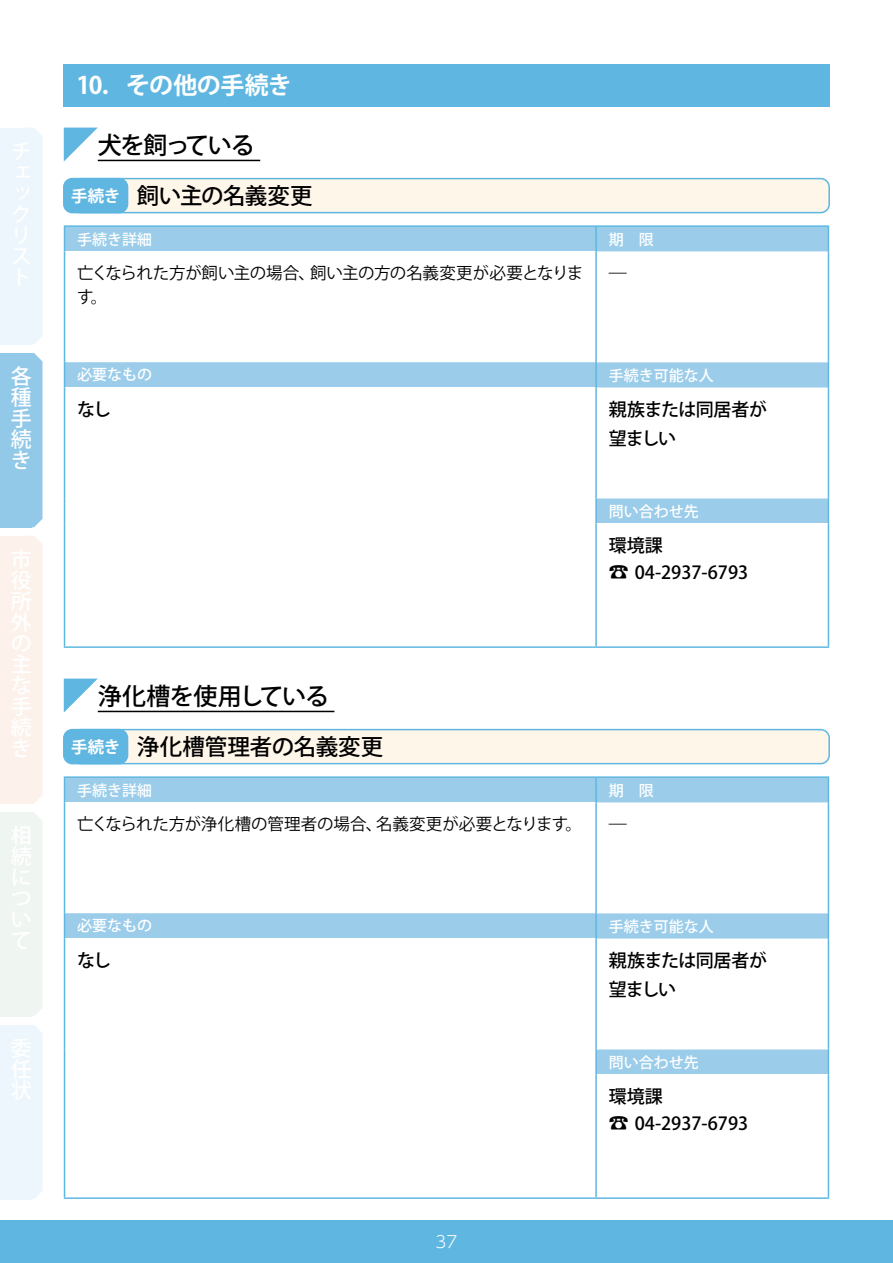
<style>
.page{position:relative;width:893px;height:1263px;background:#fff}
.page>*{position:absolute;margin:0;border:0;box-sizing:border-box;transform-origin:0 0}
.t1{font:500 24px "Koz Go Pro";letter-spacing:-.045em;color:#000}
.t2{font:700 24px "Koz Go Pro";letter-spacing:-.025em;color:#fff}
.t3{font:500 22.5px "Koz Go Pro";letter-spacing:-.005em;color:#000}
.t4{font:500 21px/21px "Koz Go Pro";color:#fff;text-align:justify}
.t5{font:500 18px/26.2px "Koz Go Pro";letter-spacing:-.005em;color:#000}
.t6{font:500 18px/28.2px "Koz Go Pro";letter-spacing:-.04em;color:#000}
.t7{font:16.5px/24px "Koz Go Pro";letter-spacing:-.015em;color:#000}
.t8{font:300 16.5px "UD Shin M Go Pr 6 N";color:#fff}
.t9{font:500 15px "Koz Go Pro";color:#fff}
.s1{font-weight:700;font-size:16.5px;color:#fff}
.s2{font-size:19.8px}
</style>
<div class="page">
<div style="left:0;top:1220px;width:893px;height:43px;background:#5fb7e1"></div>
<div style="left:64px;top:64px;width:766px;height:42px;background:#5fb7e1"></div>
<hr style="left:98px;top:160px;width:162px;height:1px;background:#000">
<hr style="left:98px;top:711px;width:236px;height:1px;background:#000">
<div style="left:72px;top:179px;width:757px;height:34px;background:#fff6ea;border-radius:9px"></div>
<div style="left:72px;top:178px;width:758px;height:35px;border:2px solid #5fb7e1;border-radius:9px"></div>
<div style="left:64px;top:179px;width:64px;height:34px;background:#5fb7e1;border-radius:9px"></div>
<div style="left:63px;top:178px;width:65px;height:35px;border:2px solid #5fb7e1;border-radius:9px"></div>
<div style="left:72px;top:730px;width:757px;height:34px;background:#fff6ea;border-radius:9px"></div>
<div style="left:72px;top:729px;width:758px;height:35px;border:2px solid #5fb7e1;border-radius:9px"></div>
<div style="left:64px;top:730px;width:64px;height:34px;background:#5fb7e1;border-radius:9px"></div>
<div style="left:63px;top:729px;width:65px;height:35px;border:2px solid #5fb7e1;border-radius:9px"></div>
<div style="left:65px;top:227px;width:763px;height:297px;background:#9bcdea"></div>
<div style="left:65px;top:252px;width:531px;height:110px;background:#fff"></div>
<svg style="left:597px;top:252px;width:231px;height:246px"></svg>
<div style="left:65px;top:388px;width:531px;height:259px;background:#fff"></div>
<hr style="left:595px;top:252px;width:2px;height:110px;background:#5fb7e1">
<hr style="left:595px;top:362px;width:2px;height:26px;background:#5fb7e1">
<hr style="left:595px;top:227px;width:2px;height:25px;background:#5fb7e1">
<hr style="left:595px;top:388px;width:2px;height:110px;background:#5fb7e1">
<hr style="left:595px;top:498px;width:2px;height:26px;background:#5fb7e1">
<hr style="left:595px;top:524px;width:2px;height:122px;background:#5fb7e1">
<hr style="left:64px;top:225px;width:532px;height:2px;background:#5fb7e1">
<svg style="left:64px;top:227px;width:1px;height:25px"></svg>
<hr style="left:596px;top:225px;width:233px;height:2px;background:#5fb7e1">
<svg style="left:828px;top:227px;width:1px;height:25px"></svg>
<hr style="left:64px;top:252px;width:1px;height:110px;background:#5fb7e1">
<hr style="left:828px;top:252px;width:1px;height:110px;background:#5fb7e1">
<svg style="left:64px;top:362px;width:1px;height:26px"></svg>
<svg style="left:828px;top:362px;width:1px;height:26px"></svg>
<hr style="left:64px;top:388px;width:1px;height:110px;background:#5fb7e1">
<svg style="left:64px;top:498px;width:1px;height:26px"></svg>
<hr style="left:64px;top:524px;width:1px;height:122px;background:#5fb7e1">
<hr style="left:64px;top:646px;width:532px;height:2px;background:#5fb7e1">
<hr style="left:828px;top:388px;width:1px;height:110px;background:#5fb7e1">
<svg style="left:828px;top:498px;width:1px;height:26px"></svg>
<hr style="left:828px;top:524px;width:1px;height:122px;background:#5fb7e1">
<hr style="left:596px;top:646px;width:233px;height:2px;background:#5fb7e1">
<div style="left:65px;top:778px;width:763px;height:297px;background:#9bcdea"></div>
<div style="left:65px;top:803px;width:531px;height:110px;background:#fff"></div>
<svg style="left:597px;top:803px;width:231px;height:246px"></svg>
<div style="left:65px;top:939px;width:531px;height:259px;background:#fff"></div>
<hr style="left:595px;top:803px;width:2px;height:110px;background:#5fb7e1">
<hr style="left:595px;top:913px;width:2px;height:26px;background:#5fb7e1">
<hr style="left:595px;top:778px;width:2px;height:25px;background:#5fb7e1">
<hr style="left:595px;top:939px;width:2px;height:110px;background:#5fb7e1">
<hr style="left:595px;top:1049px;width:2px;height:26px;background:#5fb7e1">
<hr style="left:595px;top:1075px;width:2px;height:122px;background:#5fb7e1">
<hr style="left:64px;top:776px;width:532px;height:2px;background:#5fb7e1">
<svg style="left:64px;top:778px;width:1px;height:25px"></svg>
<hr style="left:596px;top:776px;width:233px;height:2px;background:#5fb7e1">
<svg style="left:828px;top:778px;width:1px;height:25px"></svg>
<hr style="left:64px;top:803px;width:1px;height:110px;background:#5fb7e1">
<hr style="left:828px;top:803px;width:1px;height:110px;background:#5fb7e1">
<svg style="left:64px;top:913px;width:1px;height:26px"></svg>
<svg style="left:828px;top:913px;width:1px;height:26px"></svg>
<hr style="left:64px;top:939px;width:1px;height:110px;background:#5fb7e1">
<svg style="left:64px;top:1049px;width:1px;height:26px"></svg>
<hr style="left:64px;top:1075px;width:1px;height:122px;background:#5fb7e1">
<hr style="left:64px;top:1197px;width:532px;height:2px;background:#5fb7e1">
<hr style="left:828px;top:939px;width:1px;height:110px;background:#5fb7e1">
<svg style="left:828px;top:1049px;width:1px;height:26px"></svg>
<hr style="left:828px;top:1075px;width:1px;height:122px;background:#5fb7e1">
<hr style="left:596px;top:1197px;width:233px;height:2px;background:#5fb7e1">
<svg style="left:64px;top:128px;width:34px;height:34px"></svg>
<svg style="left:64px;top:679px;width:34px;height:34px"></svg>
<div style="left:32px;top:128px;width:10px;height:216px;background:#ecf6fc"></div>
<div style="left:0;top:128px;width:32px;height:216px;background:#ecf6fc"></div>
<svg style="left:32px;top:353px;width:11px;height:174px;background:#9acdea"></svg>
<div style="left:0;top:353px;width:32px;height:174px;background:#92c9e9"></div>
<svg style="left:32px;top:536px;width:11px;height:268px;background:#fcf2ec"></svg>
<div style="left:0;top:536px;width:32px;height:268px;background:#fcf2eb"></div>
<div style="left:32px;top:1025px;width:10px;height:174px;background:#ecf6fc"></div>
<div style="left:0;top:1025px;width:32px;height:174px;background:#ecf6fc"></div>
<div style="left:32px;top:812px;width:10px;height:204px;background:#eff5f0"></div>
<div style="left:0;top:812px;width:32px;height:204px;background:#eff5f0"></div>
<p class="t4" style="left:11px;top:367px;width:22px">各種手続き</p>
<h1 class="t2" style="left:77px;top:70px;width:217px">10．その他の手続き</h1>
<h1 class="t1" style="left:98px;top:129px;width:159px">犬を飼っている</h1>
<h2 class="t3" style="left:71px;top:181px;width:243px"><span class="s1">手続き</span> 飼い主の名義変更</h2>
<p class="t9" style="left:77px;top:229px;width:77px">手続き詳細</p>
<p class="t9" style="left:609px;top:229px;width:46px">期　限</p>
<p class="t7" style="left:77px;top:261px;width:508px">亡くなられた方が飼い主の場合、飼い主の方の名義変更が必要となります。</p>
<p class="t5" style="left:609px;top:261px;width:19px">―</p>
<p class="t9" style="left:77px;top:364px;width:77px">必要なもの</p>
<p class="t9" style="left:609px;top:366px;width:106px">手続き可能な人</p>
<p class="t5" style="left:77px;top:397px;width:35px">なし</p>
<p class="t6" style="left:609px;top:396px;width:160px">親族または同居者が望ましい</p>
<p class="t9" style="left:609px;top:502px;width:91px">問い合わせ先</p>
<p class="t5" style="left:609px;top:534px;width:141px">環境課<br><span class="s2">☎</span> 04-2937-6793</p>
<h1 class="t1" style="left:98px;top:680px;width:233px">浄化槽を使用している</h1>
<h2 class="t3" style="left:71px;top:732px;width:314px"><span class="s1">手続き</span> 浄化槽管理者の名義変更</h2>
<p class="t9" style="left:77px;top:780px;width:77px">手続き詳細</p>
<p class="t9" style="left:609px;top:780px;width:46px">期　限</p>
<p class="t7" style="left:77px;top:812px;width:506px">亡くなられた方が浄化槽の管理者の場合、名義変更が必要となります。</p>
<p class="t5" style="left:609px;top:812px;width:19px">―</p>
<p class="t9" style="left:77px;top:915px;width:77px">必要なもの</p>
<p class="t9" style="left:609px;top:916px;width:106px">手続き可能な人</p>
<p class="t5" style="left:77px;top:948px;width:35px">なし</p>
<p class="t6" style="left:609px;top:947px;width:160px">親族または同居者が望ましい</p>
<p class="t8" style="left:436px;top:1228px;width:23px">37</p>
<p class="t9" style="left:609px;top:1053px;width:91px">問い合わせ先</p>
<p class="t5" style="left:609px;top:1084px;width:141px">環境課<br><span class="s2">☎</span> 04-2937-6793</p>
</div>
